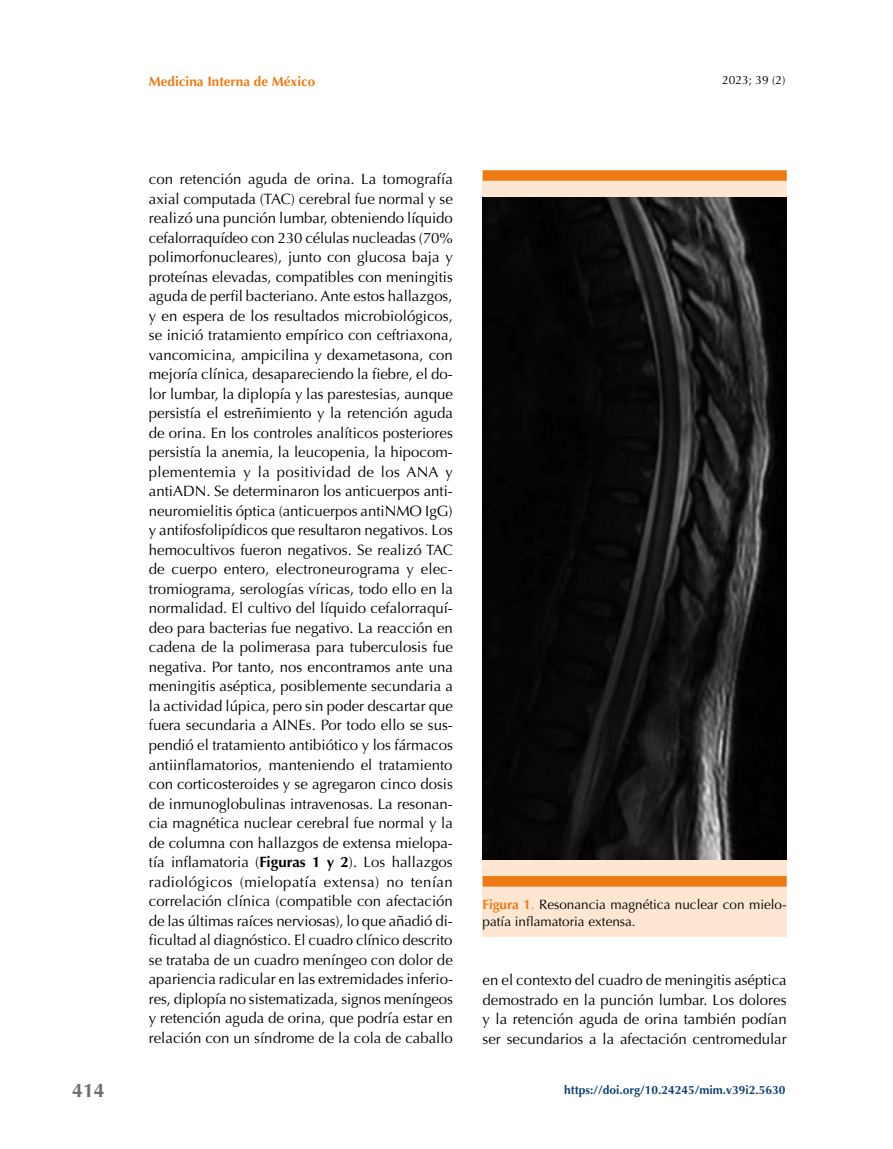
<style>
.page{position:relative;width:893px;height:1149px;background:#fff}
.page>*{position:absolute;margin:0;border:0;box-sizing:border-box;transform-origin:0 0}
.t1{font:700 19.5px "Optima";color:#706f6f}
.t2{font:15px/19.5px "Optima";color:#000;text-align:justify}
.t3{font:13.5px/16.5px "Optima";color:#000}
.t4{font:700 13.5px "Optima";color:#ef7a13}
.t5{font:700 12px "Optima";color:#144271}
.t6{font:12px "Optima";color:#000}
.s1{font-weight:700}
.s2{font-weight:700;color:#ef7a13}
.s3{color:#ef7a13}
</style>
<div class="page">
<div style="left:483px;top:174px;width:304px;height:762px;background:#fde7d3"></div>
<div style="left:483px;top:875px;width:304px;height:11px;background:#ef7a13"></div>
<div style="left:483px;top:170px;width:304px;height:11px;background:#ef7a13"></div>
<img style="left:483px;top:198px;width:304px;height:661px">
<h1 class="t1" style="left:72px;top:1079px;width:34px">414</h1>
<p class="t4" style="left:149px;top:73px;width:168px">Medicina Interna de México</p>
<p class="t6" style="left:722px;top:73px;width:65px">2023; 39 (2)</p>
<p class="t2" style="left:149px;top:169px;width:306px">con retención aguda de orina. La tomografía axial computada (TAC) cerebral fue normal y se realizó una punción lumbar, obteniendo líquido cefalorraquídeo con 230 células nucleadas (70% polimorfonucleares), junto con glucosa baja y proteínas elevadas, compatibles con meningitis aguda de perfil bacteriano. Ante estos hallazgos, y en espera de los resultados microbiológicos, se inició tratamiento empírico con ceftriaxona, vancomicina, ampicilina y dexametasona, con mejoría clínica, desapareciendo la fiebre, el do&shy;lor lumbar, la diplopía y las parestesias, aunque persistía el estreñimiento y la retención aguda de orina. En los controles analíticos posteriores persistía la anemia, la leucopenia, la hipocom&shy;plementemia y la positividad de los ANA y antiADN. Se determinaron los anticuerpos anti&shy;neuromielitis óptica (anticuerpos antiNMO IgG) y antifosfolipídicos que resultaron negativos. Los hemocultivos fueron negativos. Se realizó TAC de cuerpo entero, electroneurograma y elec&shy;tromiograma, serologías víricas, todo ello en la normalidad. El cultivo del líquido cefalorraquí&shy;deo para bacterias fue negativo. La reacción en cadena de la polimerasa para tuberculosis fue negativa. Por tanto, nos encontramos ante una meningitis aséptica, posiblemente secundaria a la actividad lúpica, pero sin poder descartar que fuera secundaria a AINEs. Por todo ello se sus&shy;pendió el tratamiento antibiótico y los fármacos antiinflamatorios, manteniendo el tratamiento con corticosteroides y se agregaron cinco dosis de inmunoglobulinas intravenosas. La resonan&shy;cia magnética nuclear cerebral fue normal y la de columna con hallazgos de extensa mielopa&shy;tía inflamatoria (<span class="s1">Figuras 1 y 2</span>). Los hallazgos radiológicos (mielopatía extensa) no tenían correlación clínica (compatible con afectación de las últimas raíces nerviosas), lo que añadió di&shy;ficultad al diagnóstico. El cuadro clínico descrito se trataba de un cuadro meníngeo con dolor de apariencia radicular en las extremidades inferio&shy;res, diplopía no sistematizada, signos meníngeos y retención aguda de orina, que podría estar en relación con un síndrome de la cola de caballo</p>
<p class="t3" style="left:483px;top:896px;width:305px"><span class="s2">Figura 1</span><span class="s3">.</span> Resonancia magnética nuclear con mielo&shy;patía inflamatoria extensa.</p>
<p class="t2" style="left:483px;top:970px;width:306px">en el contexto del cuadro de meningitis aséptica demostrado en la punción lumbar. Los dolores y la retención aguda de orina también podían ser secundarios a la afectación centromedular</p>
<p class="t5" style="left:564px;top:1082px;width:223px">https://doi.org/10.24245/mim.v39i2.5630</p>
</div>
